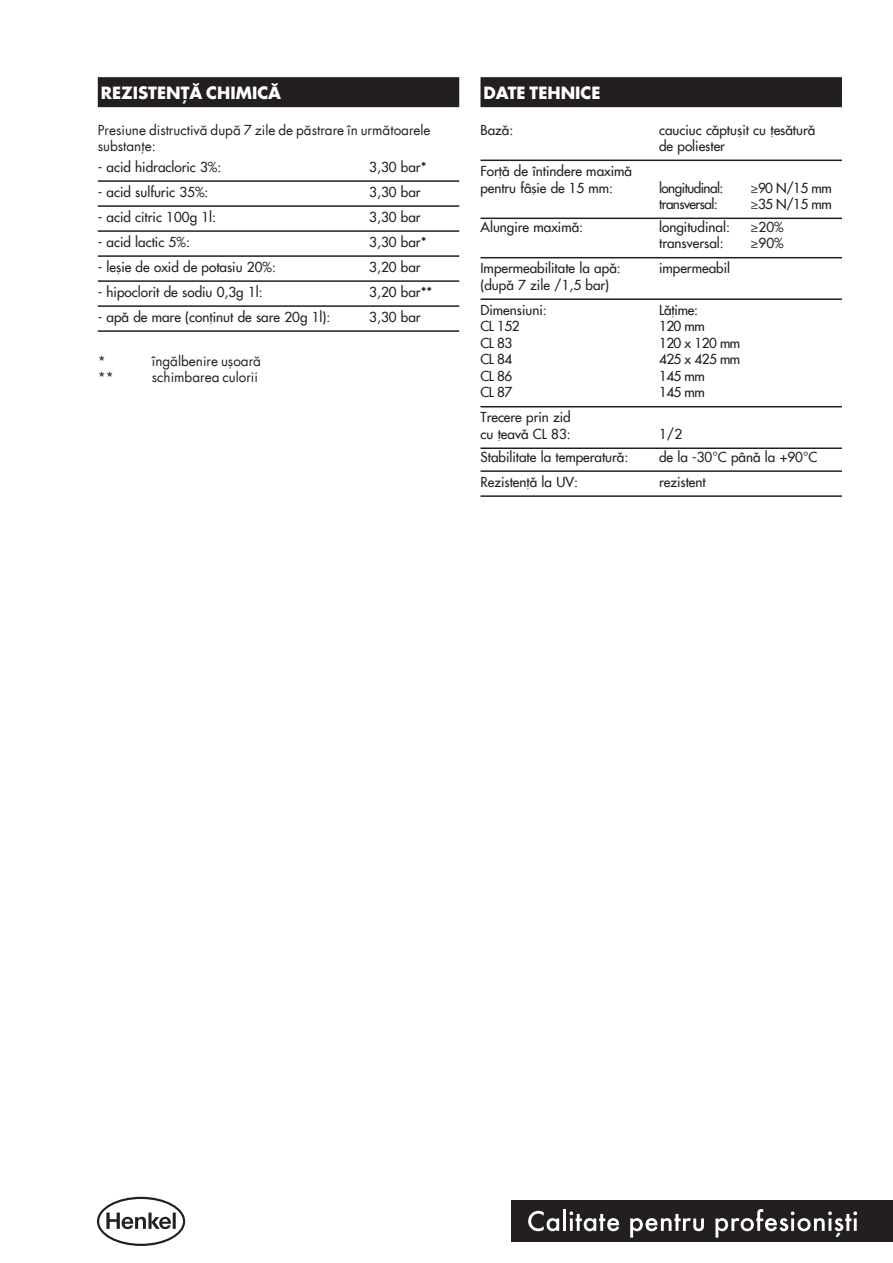
<style>
.page{position:relative;width:893px;height:1263px;background:#fff}
.page>*{position:absolute;margin:0;border:0;box-sizing:border-box;transform-origin:0 0}
.t1{font:700 16.5px "Futura Std";color:#fff}
.t2{font:13.5px/16.5px "Futura Portos";color:#231f20}
.t3{font:13.5px/16.5px "Futura Std";color:#231f20}
.t4{font:13.5px "Futura Portos";letter-spacing:-.04em;color:#231f20}
.s1{font-family:"Myriad Pro"}
</style>
<div class="page">
<div style="left:98px;top:77px;width:361px;height:30px;background:#231f20"></div>
<hr style="left:98px;top:180px;width:361px;height:2px;background:#231f20">
<hr style="left:98px;top:205px;width:361px;height:2px;background:#231f20">
<hr style="left:98px;top:230px;width:361px;height:2px;background:#231f20">
<hr style="left:98px;top:255px;width:361px;height:2px;background:#231f20">
<hr style="left:98px;top:280px;width:361px;height:2px;background:#231f20">
<hr style="left:98px;top:305px;width:361px;height:2px;background:#231f20">
<hr style="left:98px;top:330px;width:361px;height:2px;background:#231f20">
<div style="left:480px;top:77px;width:362px;height:30px;background:#231f20"></div>
<hr style="left:480px;top:160px;width:362px;height:1px;background:#231f20">
<hr style="left:480px;top:218px;width:362px;height:1px;background:#231f20">
<hr style="left:480px;top:257px;width:362px;height:1px;background:#231f20">
<hr style="left:480px;top:298px;width:362px;height:2px;background:#231f20">
<hr style="left:480px;top:406px;width:362px;height:1px;background:#231f20">
<hr style="left:480px;top:447px;width:362px;height:2px;background:#231f20">
<hr style="left:480px;top:470px;width:362px;height:2px;background:#231f20">
<hr style="left:480px;top:495px;width:362px;height:2px;background:#231f20">
<div style="left:511px;top:1200px;width:382px;height:42px;background:#231f20"></div>
<svg style="left:528px;top:1211px;width:31px;height:20px"></svg>
<hr style="left:563px;top:1209px;width:3px;height:22px;background:#fff">
<svg style="left:569px;top:1211px;width:50px;height:20px"></svg>
<svg style="left:630px;top:1214px;width:74px;height:23px"></svg>
<svg style="left:715px;top:1209px;width:142px;height:28px"></svg>
<svg style="left:97px;top:1197px;width:88px;height:49px"></svg>
<p class="t1" style="left:101px;top:81px;width:182px">REZISTENȚĂ CHIMICĂ</p>
<p class="t3" style="left:98px;top:121px;width:334px">Presiune distructivă după 7 zile de păstrare în următoarele substanțe:</p>
<p class="t2" style="left:98px;top:158px;width:125px">- acid hidracloric 3%:</p>
<p class="t2" style="left:369px;top:158px;width:59px">3,30 bar*</p>
<p class="t2" style="left:98px;top:183px;width:112px">- acid sulfuric 35%:</p>
<p class="t2" style="left:369px;top:183px;width:53px">3,30 bar</p>
<p class="t2" style="left:98px;top:208px;width:120px">- acid citric 100g 1l:</p>
<p class="t2" style="left:369px;top:208px;width:53px">3,30 bar</p>
<p class="t2" style="left:98px;top:233px;width:94px">- acid lactic 5%:</p>
<p class="t2" style="left:369px;top:233px;width:59px">3,30 bar*</p>
<p class="t2" style="left:98px;top:258px;width:180px">- leșie de oxid de potasiu 20%:</p>
<p class="t2" style="left:369px;top:258px;width:53px">3,20 bar</p>
<p class="t2" style="left:98px;top:283px;width:166px">- hipoclorit de sodiu 0,3g 1l:</p>
<p class="t2" style="left:369px;top:283px;width:65px">3,20 bar**</p>
<p class="t2" style="left:98px;top:308px;width:234px">- apă de mare (conținut de sare 20g 1l):</p>
<p class="t2" style="left:369px;top:308px;width:53px">3,30 bar</p>
<p class="t3" style="left:98px;top:352px;width:9px">*</p>
<p class="t3" style="left:152px;top:352px;width:111px">îngălbenire ușoară</p>
<p class="t3" style="left:98px;top:369px;width:17px">**</p>
<p class="t3" style="left:152px;top:369px;width:108px">schimbarea culorii</p>
<p class="t1" style="left:483px;top:81px;width:119px">DATE TEHNICE</p>
<p class="t2" style="left:480px;top:121px;width:34px">Bază:</p>
<p class="t2" style="left:659px;top:121px;width:158px">cauciuc căptușit cu țesătură de poliester</p>
<p class="t2" style="left:480px;top:163px;width:153px">Forță de întindere maximă pentru fâșie de 15 mm:</p>
<p class="t4" style="left:659px;top:179px;width:66px">longitudinal:</p>
<p class="t2" style="left:750px;top:179px;width:83px"><span class="s1">≥</span>90 N/15 mm</p>
<p class="t4" style="left:659px;top:195px;width:60px">transversal:</p>
<p class="t2" style="left:750px;top:196px;width:83px"><span class="s1">≥</span>35 N/15 mm</p>
<p class="t2" style="left:480px;top:219px;width:104px">Alungire maximă:</p>
<p class="t2" style="left:659px;top:219px;width:72px">longitudinal:</p>
<p class="t2" style="left:750px;top:219px;width:35px"><span class="s1">≥</span>20%</p>
<p class="t2" style="left:659px;top:235px;width:66px">transversal:</p>
<p class="t2" style="left:750px;top:235px;width:35px"><span class="s1">≥</span>90%</p>
<p class="t2" style="left:480px;top:260px;width:142px">Impermeabilitate la apă:</p>
<p class="t2" style="left:659px;top:260px;width:72px">impermeabil</p>
<p class="t2" style="left:480px;top:272px;width:130px;line-height:25px">(după 7 zile /1,5 bar)<br>Dimensiuni:</p>
<p class="t2" style="left:659px;top:302px;width:41px">Lățime:</p>
<p class="t2" style="left:480px;top:318px;width:41px">CL 152</p>
<p class="t2" style="left:659px;top:318px;width:47px">120 mm</p>
<p class="t2" style="left:480px;top:335px;width:33px">CL 83</p>
<p class="t2" style="left:659px;top:335px;width:83px">120 x 120 mm</p>
<p class="t2" style="left:480px;top:351px;width:33px">CL 84</p>
<p class="t2" style="left:659px;top:351px;width:83px">425 x 425 mm</p>
<p class="t2" style="left:480px;top:368px;width:33px">CL 86</p>
<p class="t2" style="left:659px;top:368px;width:47px">145 mm</p>
<p class="t2" style="left:480px;top:384px;width:33px">CL 87</p>
<p class="t2" style="left:659px;top:384px;width:47px">145 mm</p>
<p class="t2" style="left:480px;top:409px;width:92px">Trecere prin zid cu țeavă CL 83:</p>
<p class="t2" style="left:659px;top:426px;width:25px">1/2</p>
<p class="t2" style="left:480px;top:448px;width:149px">Stabilitate la temperatură:</p>
<p class="t2" style="left:659px;top:448px;width:160px">de la -30°C până la +90°C</p>
<p class="t2" style="left:480px;top:473px;width:99px">Rezistență la UV:</p>
<p class="t2" style="left:659px;top:473px;width:48px">rezistent</p>
</div>
